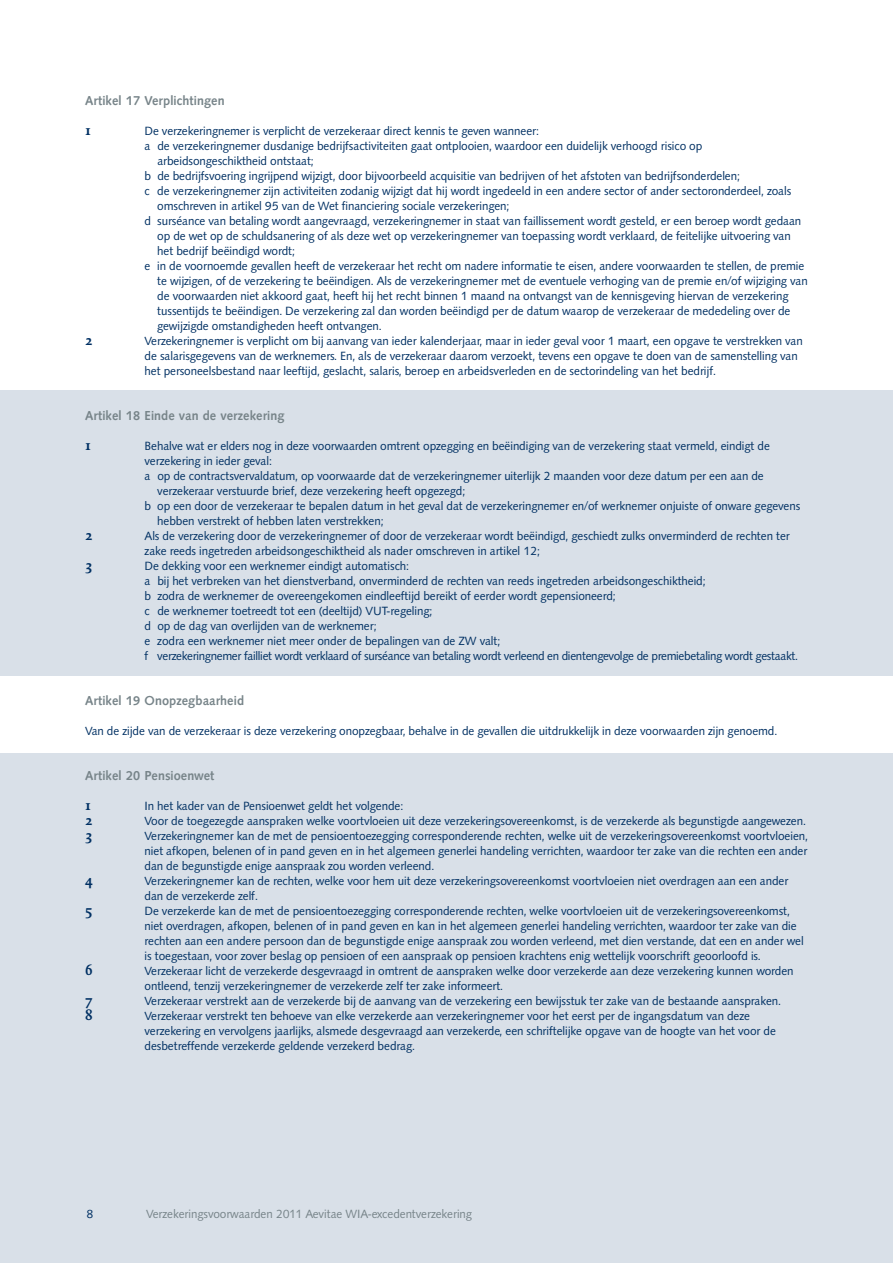
<style>
.page{position:relative;width:893px;height:1263px;background:#fff}
.page>*{position:absolute;margin:0;border:0;box-sizing:border-box;transform-origin:0 0}
.t1{font:700 15px "Quadraat";color:#003063}
.t2{font:700 12.75px "Cg Symphony";letter-spacing:.01em;color:#778489}
.t3{font:11.7px/15px "Cg Symphony";color:#003063}
.t4{font:11.7px "Cg Symphony";color:#778489}
</style>
<div class="page">
<div style="left:0;top:754px;width:893px;height:509px;background:#d9e0e8"></div>
<div style="left:0;top:390px;width:893px;height:285px;background:#d9e0e8"></div>
<p class="t2" style="left:85px;top:93px;width:141px">Artikel 17 Verplichtingen</p>
<p class="t1" style="left:85px;top:123px;width:7px">1</p>
<p class="t3" style="left:145px;top:123px;width:396px">De verzekeringnemer is verplicht de verzekeraar direct kennis te geven wanneer:</p>
<p class="t3" style="left:145px;top:138px;width:559px">a de verzekeringnemer dusdanige bedrijfsactiviteiten gaat ontplooien, waardoor een duidelijk verhoogd risico op</p>
<p class="t3" style="left:157px;top:153px;width:158px">arbeidsongeschiktheid ontstaat;</p>
<p class="t3" style="left:145px;top:168px;width:597px">b de bedrijfsvoering ingrijpend wijzigt, door bijvoorbeeld acquisitie van bedrijven of het afstoten van bedrijfsonderdelen;</p>
<p class="t3" style="left:145px;top:183px;width:648px">c de verzekeringnemer zijn activiteiten zodanig wijzigt dat hij wordt ingedeeld in een andere sector of ander sectoronderdeel, zoals</p>
<p class="t3" style="left:157px;top:198px;width:354px">omschreven in artikel 95 van de Wet financiering sociale verzekeringen;</p>
<p class="t3" style="left:145px;top:213px;width:658px">d surséance van betaling wordt aangevraagd, verzekeringnemer in staat van faillissement wordt gesteld, er een beroep wordt gedaan</p>
<p class="t3" style="left:157px;top:228px;width:635px">op de wet op de schuldsanering of als deze wet op verzekeringnemer van toepassing wordt verklaard, de feitelijke uitvoering van</p>
<p class="t3" style="left:157px;top:243px;width:139px">het bedrijf beëindigd wordt;</p>
<p class="t3" style="left:145px;top:258px;width:661px">e in de voornoemde gevallen heeft de verzekeraar het recht om nadere informatie te eisen, andere voorwaarden te stellen, de premie</p>
<p class="t3" style="left:157px;top:273px;width:652px">te wijzigen, of de verzekering te beëindigen. Als de verzekeringnemer met de eventuele verhoging van de premie en/of wijziging van</p>
<p class="t3" style="left:157px;top:288px;width:633px">de voorwaarden niet akkoord gaat, heeft hij het recht binnen 1 maand na ontvangst van de kennisgeving hiervan de verzekering</p>
<p class="t3" style="left:157px;top:303px;width:635px">tussentijds te beëindigen. De verzekering zal dan worden beëindigd per de datum waarop de verzekeraar de mededeling over de</p>
<p class="t3" style="left:157px;top:318px;width:226px">gewijzigde omstandigheden heeft ontvangen.</p>
<p class="t1" style="left:85px;top:333px;width:9px">2</p>
<p class="t3" style="left:145px;top:333px;width:660px">Verzekeringnemer is verplicht om bij aanvang van ieder kalenderjaar, maar in ieder geval voor 1 maart, een opgave te verstrekken van de salarisgegevens van de werknemers. En, als de verzekeraar daarom verzoekt, tevens een opgave te doen van de samenstelling van het personeelsbestand naar leeftijd, geslacht, salaris, beroep en arbeidsverleden en de sectorindeling van het bedrijf.</p>
<p class="t2" style="left:85px;top:408px;width:201px">Artikel 18 Einde van de verzekering</p>
<p class="t1" style="left:85px;top:438px;width:7px">1</p>
<p class="t3" style="left:145px;top:438px;width:627px">Behalve wat er elders nog in deze voorwaarden omtrent opzegging en beëindiging van de verzekering staat vermeld, eindigt de</p>
<p class="t3" style="left:145px;top:453px;width:129px">verzekering in ieder geval:</p>
<p class="t3" style="left:145px;top:468px;width:621px">a op de contractsvervaldatum, op voorwaarde dat de verzekeringnemer uiterlijk 2 maanden voor deze datum per een aan de</p>
<p class="t3" style="left:157px;top:483px;width:309px">verzekeraar verstuurde brief, deze verzekering heeft opgezegd;</p>
<p class="t3" style="left:145px;top:498px;width:657px">b op een door de verzekeraar te bepalen datum in het geval dat de verzekeringnemer en/of werknemer onjuiste of onware gegevens</p>
<p class="t3" style="left:157px;top:513px;width:228px">hebben verstrekt of hebben laten verstrekken;</p>
<p class="t1" style="left:85px;top:528px;width:9px">2</p>
<p class="t3" style="left:145px;top:528px;width:647px">Als de verzekering door de verzekeringnemer of door de verzekeraar wordt beëindigd, geschiedt zulks onverminderd de rechten ter zake reeds ingetreden arbeidsongeschiktheid als nader omschreven in artikel 12;</p>
<p class="t1" style="left:85px;top:558px;width:9px">3</p>
<p class="t3" style="left:145px;top:558px;width:655px">De dekking voor een werknemer eindigt automatisch:<br>a bij het verbreken van het dienstverband, onverminderd de rechten van reeds ingetreden arbeidsongeschiktheid;<br>b zodra de werknemer de overeengekomen eindleeftijd bereikt of eerder wordt gepensioneerd;<br>c de werknemer toetreedt tot een (deeltijd) VUT-regeling;<br>d op de dag van overlijden van de werknemer;<br>e zodra een werknemer niet meer onder de bepalingen van de ZW valt;<br>f verzekeringnemer failliet wordt verklaard of surséance van betaling wordt verleend en dientengevolge de premiebetaling wordt gestaakt.</p>
<p class="t2" style="left:85px;top:693px;width:161px">Artikel 19 Onopzegbaarheid</p>
<p class="t3" style="left:85px;top:723px;width:694px">Van de zijde van de verzekeraar is deze verzekering onopzegbaar, behalve in de gevallen die uitdrukkelijk in deze voorwaarden zijn genoemd.</p>
<p class="t2" style="left:85px;top:768px;width:131px">Artikel 20 Pensioenwet</p>
<p class="t1" style="left:85px;top:798px;width:7px">1</p>
<p class="t3" style="left:145px;top:798px;width:260px">In het kader van de Pensioenwet geldt het volgende:</p>
<p class="t1" style="left:85px;top:813px;width:9px">2</p>
<p class="t3" style="left:145px;top:813px;width:663px">Voor de toegezegde aanspraken welke voortvloeien uit deze verzekeringsovereenkomst, is de verzekerde als begunstigde aangewezen.</p>
<p class="t1" style="left:85px;top:828px;width:9px">3</p>
<p class="t3" style="left:145px;top:828px;width:665px;text-align:justify">Verzekeringnemer kan de met de pensioentoezegging corresponderende rechten, welke uit de verzekeringsovereenkomst voortvloeien, niet afkopen, belenen of in pand geven en in het algemeen generlei handeling verrichten, waardoor ter zake van die rechten een ander dan de begunstigde enige aanspraak zou worden verleend.</p>
<p class="t1" style="left:85px;top:873px;width:9px">4</p>
<p class="t3" style="left:145px;top:873px;width:645px">Verzekeringnemer kan de rechten, welke voor hem uit deze verzekeringsovereenkomst voortvloeien niet overdragen aan een ander dan de verzekerde zelf.</p>
<p class="t1" style="left:85px;top:903px;width:9px">5</p>
<p class="t3" style="left:145px;top:903px;width:661px">De verzekerde kan de met de pensioentoezegging corresponderende rechten, welke voortvloeien uit de verzekeringsovereenkomst, niet overdragen, afkopen, belenen of in pand geven en kan in het algemeen generlei handeling verrichten, waardoor ter zake van die rechten aan een andere persoon dan de begunstigde enige aanspraak zou worden verleend, met dien verstande, dat een en ander wel is toegestaan, voor zover beslag op pensioen of een aanspraak op pensioen krachtens enig wettelijk voorschrift geoorloofd is.</p>
<p class="t1" style="left:85px;top:963px;width:9px">6</p>
<p class="t3" style="left:145px;top:963px;width:650px">Verzekeraar licht de verzekerde desgevraagd in omtrent de aanspraken welke door verzekerde aan deze verzekering kunnen worden ontleend, tenzij verzekeringnemer de verzekerde zelf ter zake informeert.</p>
<p class="t1" style="left:85px;top:993px;width:9px">7</p>
<p class="t3" style="left:145px;top:993px;width:638px">Verzekeraar verstrekt aan de verzekerde bij de aanvang van de verzekering een bewijsstuk ter zake van de bestaande aanspraken.</p>
<p class="t1" style="left:85px;top:1008px;width:9px">8</p>
<p class="t3" style="left:145px;top:1008px;width:633px">Verzekeraar verstrekt ten behoeve van elke verzekerde aan verzekeringnemer voor het eerst per de ingangsdatum van deze verzekering en vervolgens jaarlijks, alsmede desgevraagd aan verzekerde, een schriftelijke opgave van de hoogte van het voor de desbetreffende verzekerde geldende verzekerd bedrag.</p>
<p class="t3" style="left:87px;top:1207px;width:8px">8</p>
<p class="t4" style="left:146px;top:1207px;width:327px">Verzekeringsvoorwaarden 2011 Aevitae WIA-excedentverzekering</p>
</div>
